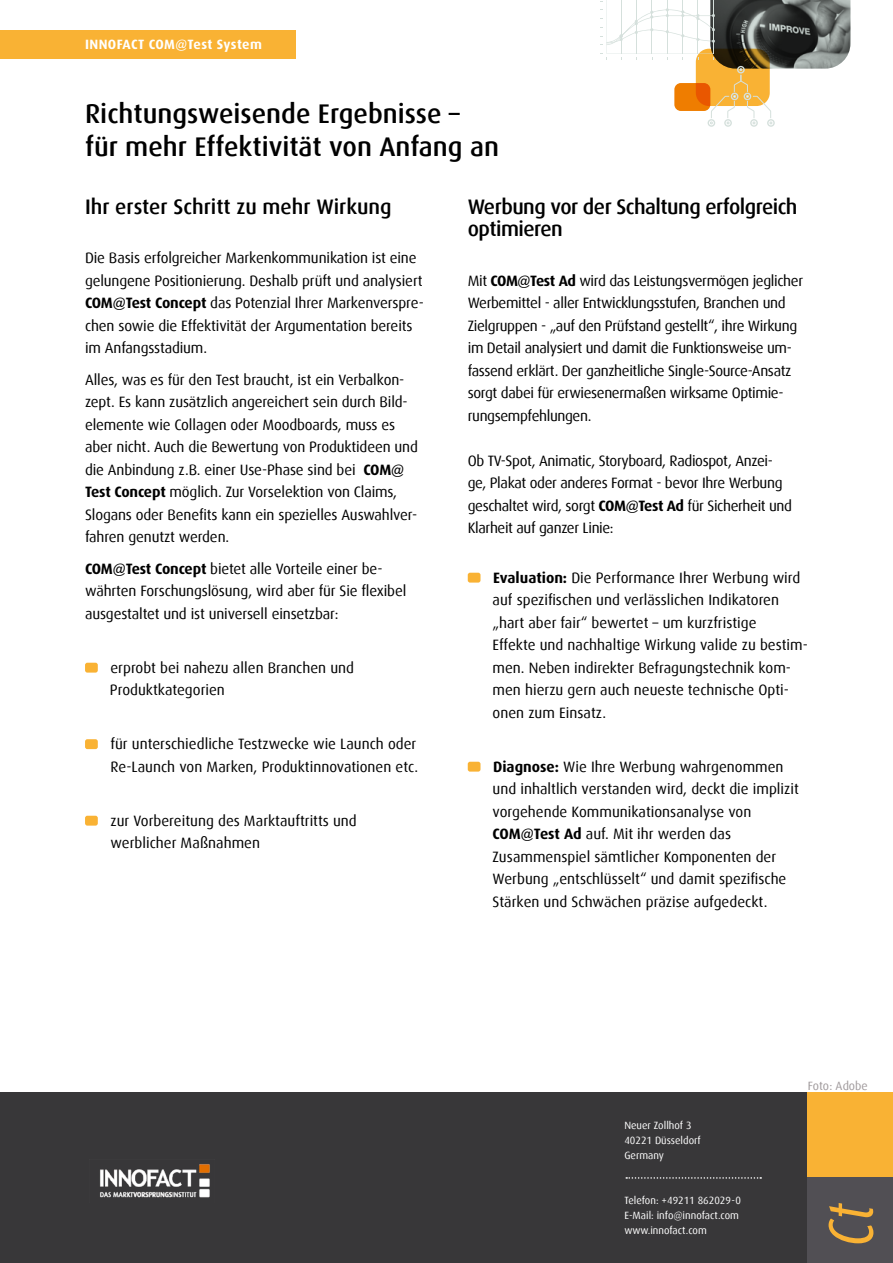
<style>
.page{position:relative;width:893px;height:1263px;background:#fff}
.page>*{position:absolute;margin:0;border:0;box-sizing:border-box;transform-origin:0 0}
.t1{font:italic 63.45px "Dax";color:#f9b234;scale:.84 1}
.t2{font:500 27px/33px "Dax";color:#000}
.t3{font:500 21px/22.5px "Dax";letter-spacing:-.025em;color:#000}
.t4{font:500 21px "Dax";color:#000}
.t5{font:15px/22.5px "Dax";letter-spacing:-.01em;color:#000}
.t6{font:700 13.5px "Dax";letter-spacing:.025em;color:#fff}
.t7{font:12px "Dax";color:#a09a9c}
.t8{font:10.5px/15px "Dax";color:#fff}
.s1{font-weight:700}
</style>
<div class="page">
<div style="left:85px;top:663px;width:13px;height:10px;background:#f9b234;border-radius:2px"></div>
<div style="left:85px;top:739px;width:13px;height:10px;background:#f9b234;border-radius:2px"></div>
<div style="left:85px;top:816px;width:13px;height:10px;background:#f9b234;border-radius:2px"></div>
<div style="left:468px;top:573px;width:12px;height:10px;background:#f9b234;border-radius:2px"></div>
<div style="left:468px;top:762px;width:12px;height:10px;background:#f9b234;border-radius:2px"></div>
<svg style="left:600px;top:0;width:250px;height:127px"></svg>
<div style="left:0;top:1093px;width:893px;height:170px;background:#383739"></div>
<div style="left:0;top:31px;width:295px;height:28px;background:#f9b234"></div>
<div style="left:808px;top:1093px;width:85px;height:170px;background:#f9b234"></div>
<div style="left:808px;top:1178px;width:85px;height:85px;background:#514f54"></div>
<svg style="left:626px;top:1177px;width:135px;height:2px"></svg>
<img style="left:100px;top:1164px;width:110px;height:34px">
<p class="t6" style="left:85px;top:37px;width:178px">INNOFACT COM@Test System</p>
<h2 class="t2" style="left:85px;top:98px;width:415px">Richtungsweisende Ergebnisse – für mehr Effektivität von Anfang an</h2>
<h3 class="t4" style="left:85px;top:195px;width:308px">Ihr erster Schritt zu mehr Wirkung</h3>
<p class="t5" style="left:85px;top:247px;width:340px">Die Basis erfolgreicher Markenkommunikation ist eine gelungene Positionierung. Deshalb prüft und analysiert <span class="s1">COM@Test Concept</span> das Potenzial Ihrer Markenverspre&shy;chen sowie die Effektivität der Argumentation bereits im Anfangsstadium.</p>
<p class="t5" style="left:85px;top:368px;width:334px">Alles, was es für den Test braucht, ist ein Verbalkon&shy;zept. Es kann zusätzlich angereichert sein durch Bild&shy;elemente wie Collagen oder Moodboards, muss es aber nicht. Auch die Bewertung von Produktideen und die Anbindung z.B. einer Use-Phase sind bei <span class="s1">COM@ Test Concept</span> möglich. Zur Vorselektion von Claims, Slogans oder Benefits kann ein spezielles Auswahlver&shy;fahren genutzt werden.</p>
<p class="t5" style="left:85px;top:557px;width:323px"><span class="s1">COM@Test Concept</span> bietet alle Vorteile einer be&shy;währten Forschungslösung, wird aber für Sie flexibel ausgestaltet und ist universell einsetzbar:</p>
<p class="t5" style="left:110px;top:656px;width:246px">erprobt bei nahezu allen Branchen und<br>Produktkategorien</p>
<p class="t5" style="left:110px;top:733px;width:309px">für unterschiedliche Testzwecke wie Launch oder<br>Re-Launch von Marken, Produktinnovationen etc.</p>
<p class="t5" style="left:110px;top:809px;width:248px">zur Vorbereitung des Marktauftritts und werblicher Maßnahmen</p>
<h3 class="t3" style="left:468px;top:195px;width:331px">Werbung vor der Schaltung erfolgreich optimieren</h3>
<p class="t5" style="left:468px;top:269px;width:337px">Mit <span class="s1">COM@Test Ad</span> wird das Leistungsvermögen jeglicher Werbemittel - aller Entwicklungsstufen, Branchen und Zielgruppen - „auf den Prüfstand gestellt“, ihre Wirkung im Detail analysiert und damit die Funktionsweise um&shy;fassend erklärt. Der ganzheitliche Single-Source-Ansatz sorgt dabei für erwiesenermaßen wirksame Optimie&shy;rungsempfehlungen.</p>
<p class="t5" style="left:468px;top:449px;width:326px">Ob TV-Spot, Animatic, Storyboard, Radiospot, Anzei&shy;ge, Plakat oder anderes Format - bevor Ihre Werbung geschaltet wird, sorgt <span class="s1">COM@Test Ad</span> für Sicherheit und Klarheit auf ganzer Linie:</p>
<p class="t5" style="left:492px;top:566px;width:317px"><span class="s1">Evaluation:</span> Die Performance Ihrer Werbung wird auf spezifischen und verlässlichen Indikatoren „hart aber fair“ bewertet – um kurzfristige<br>Effekte und nachhaltige Wirkung valide zu bestim&shy;men. Neben indirekter Befragungstechnik kom&shy;men hierzu gern auch neueste technische Opti&shy;onen zum Einsatz.</p>
<p class="t5" style="left:493px;top:755px;width:308px"><span class="s1">Diagnose:</span> Wie Ihre Werbung wahrgenommen und inhaltlich verstanden wird, deckt die implizit vorgehende Kommunikationsanalyse von <span class="s1">COM@Test Ad</span> auf. Mit ihr werden das Zusammenspiel sämtlicher Komponenten der Werbung „entschlüsselt“ und damit spezifische Stärken und Schwächen präzise aufgedeckt.</p>
<p class="t8" style="left:624px;top:1118px;width:78px">Neuer Zollhof 3<br>40221 Düsseldorf<br>Germany</p>
<p class="t8" style="left:624px;top:1193px;width:118px">Telefon: +49211 862029-0<br>E-Mail: info@innofact.com www.innofact.com</p>
<p class="t7" style="left:808px;top:1079px;width:61px">Foto: Adobe</p>
<h1 class="t1" style="left:816px;top:1246px;width:54px;rotate:-90deg">Ct</h1>
</div>
